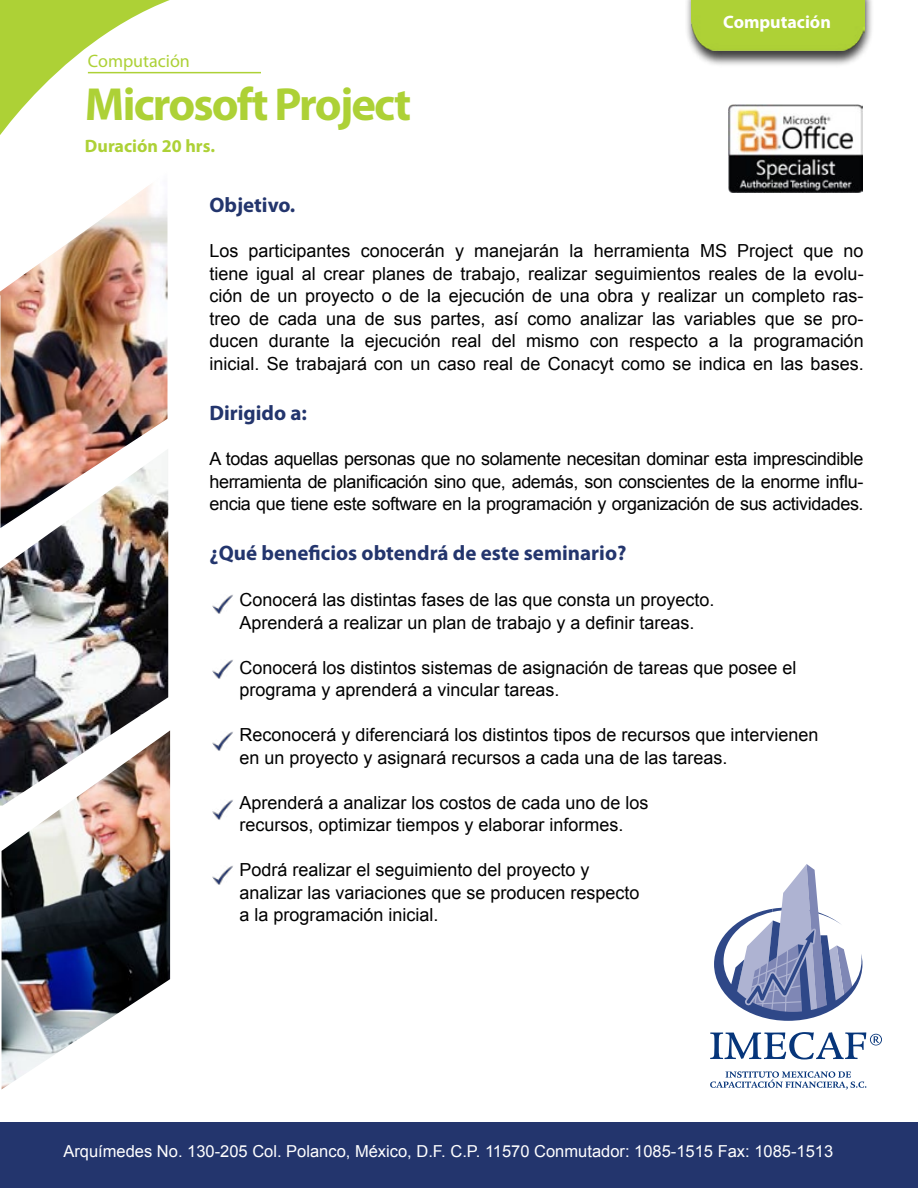
<style>
.page{position:relative;width:918px;height:1188px;background:#fff}
.page>*{position:absolute;margin:0;border:0;box-sizing:border-box;transform-origin:0 0}
.t1{font:700 46.65px "Myriad Pro";letter-spacing:-.04em;color:#add136}
.t2{font:700 21px "Myriad Pro";color:#23356d}
.t3{font:18px/22.5px "Arial";color:#000101}
.t4{font:700 18px "Myriad Pro";color:#add136}
.t5{font:18px "Myriad Pro";color:#add136}
.t6{font:700 18px "Myriad Pro";color:#fff}
.t7{font:16.5px "Arial";color:#fff}
</style>
<div class="page">
<svg style="left:0;top:0;width:243px;height:135px"></svg>
<hr style="left:88px;top:72px;width:173px;height:1px;background:#add136">
<img style="left:212px;top:594px;width:21px;height:20px">
<img style="left:212px;top:659px;width:21px;height:20px">
<img style="left:212px;top:731px;width:21px;height:20px">
<img style="left:212px;top:799px;width:21px;height:21px">
<img style="left:212px;top:865px;width:21px;height:20px">
<img style="left:0;top:184px;width:169px;height:348px">
<img style="left:0;top:449px;width:168px;height:357px">
<img style="left:2px;top:730px;width:168px;height:359px">
<img style="left:729px;top:104px;width:133px;height:88px">
<div style="left:685px;top:0;width:189px;height:67px;background:#000;opacity:.75"></div>
<div style="left:691px;top:0;width:173px;height:50px;background:#aed136"></div>
<div style="left:0;top:1123px;width:918px;height:65px;background:#23356d"></div>
<svg style="left:710px;top:1071px;width:156px;height:18px"></svg>
<svg style="left:710px;top:1032px;width:172px;height:27px"></svg>
<svg style="left:714px;top:864px;width:148px;height:157px"></svg>
<p class="t5" style="left:88px;top:50px;width:104px">Computación</p>
<h1 class="t1" style="left:85px;top:74px;width:328px">Microsoft Project</h1>
<p class="t4" style="left:85px;top:134px;width:132px">Duración 20 hrs.</p>
<p class="t6" style="left:723px;top:11px;width:109px">Computación</p>
<p class="t2" style="left:209px;top:191px;width:88px">Objetivo.</p>
<p class="t3" style="left:209px;top:240px;width:656px;text-align:justify">Los participantes conocerán y manejarán la herramienta MS Project que no tiene igual al crear planes de trabajo, realizar seguimientos reales de la evolu&shy;ción de un proyecto o de la ejecución de una obra y realizar un completo ras&shy;treo de cada una de sus partes, así como analizar las variables que se pro&shy;ducen durante la ejecución real del mismo con respecto a la programación inicial. Se trabajará con un caso real de Conacyt como se indica en las bases.</p>
<p class="t2" style="left:209px;top:399px;width:99px">Dirigido a:</p>
<p class="t3" style="left:209px;top:448px;width:656px;text-align:justify">A todas aquellas personas que no solamente necesitan dominar esta imprescindible herramienta de planificación sino que, además, son conscientes de la enorme influ&shy;encia que tiene este software en la programación y organización de sus actividades.</p>
<p class="t2" style="left:209px;top:540px;width:419px">¿Qué beneficios obtendrá de este seminario?</p>
<p class="t3" style="left:239px;top:589px;width:477px">Conocerá las distintas fases de las que consta un proyecto.<br>Aprenderá a realizar un plan de trabajo y a definir tareas.</p>
<p class="t3" style="left:239px;top:656px;width:559px">Conocerá los distintos sistemas de asignación de tareas que posee el programa y aprenderá a vincular tareas.</p>
<p class="t3" style="left:239px;top:724px;width:581px">Reconocerá y diferenciará los distintos tipos de recursos que intervienen en un proyecto y asignará recursos a cada una de las tareas.</p>
<p class="t3" style="left:239px;top:791px;width:411px">Aprenderá a analizar los costos de cada uno de los recursos, optimizar tiempos y elaborar informes.</p>
<p class="t3" style="left:239px;top:859px;width:402px">Podrá realizar el seguimiento del proyecto y analizar las variaciones que se producen respecto a la programación inicial.</p>
<p class="t7" style="left:63px;top:1140px;width:771px">Arquímedes No. 130-205 Col. Polanco, México, D.F. C.P. 11570 Conmutador: 1085-1515 Fax: 1085-1513</p>
</div>
